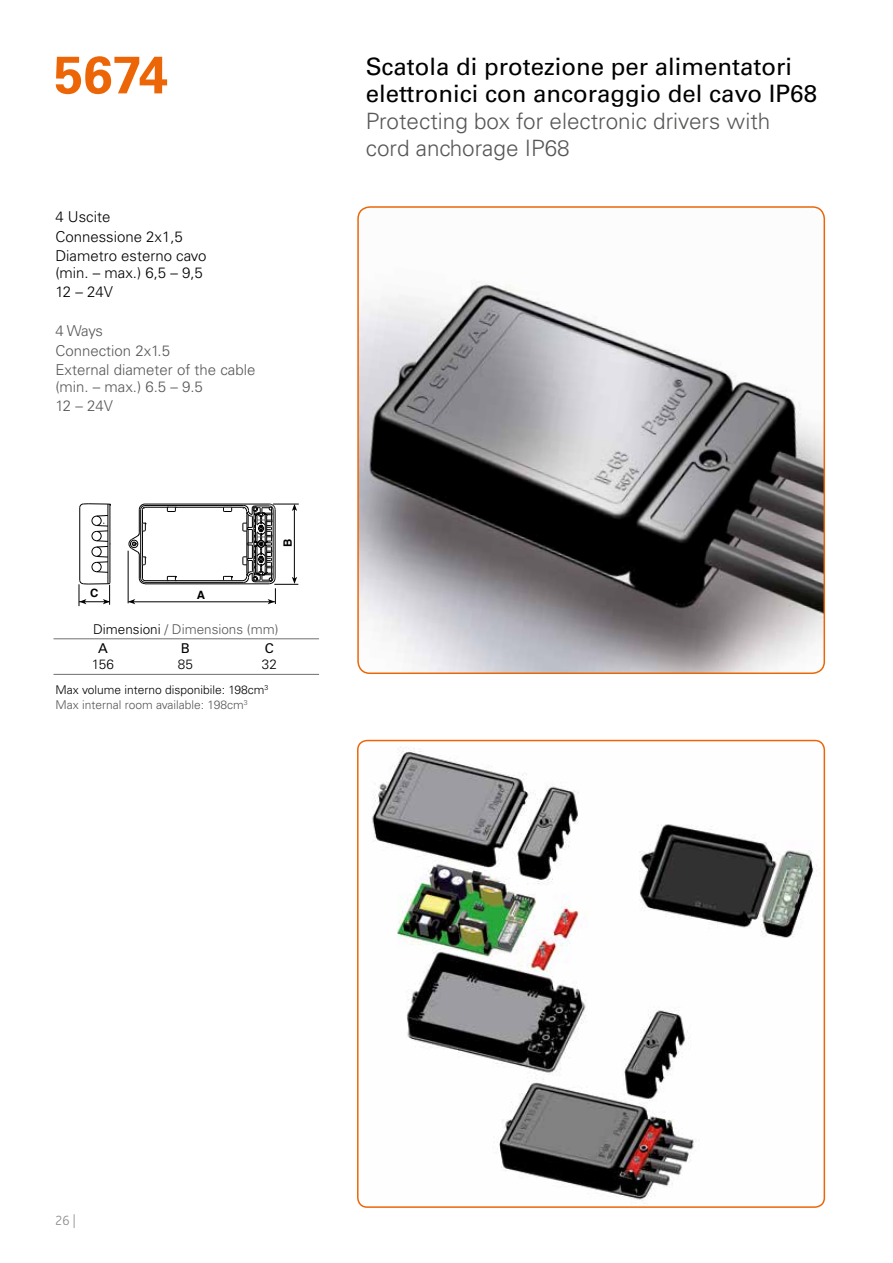
<style>
.page{position:relative;width:893px;height:1263px;background:#fff}
.page>*{position:absolute;margin:0;border:0;box-sizing:border-box;transform-origin:0 0}
.t1{font:700 52.5px "Univers";color:#ec6608}
.t2{font:24px/27px "Univers";color:#000}
.t3{font:300 22.5px/27px "Univers";color:#575756}
.t4{font:300 15px/19.5px "Univers";color:#575756}
.t5{font:300 15px/19.5px "Univers";color:#000}
.t6{font:300 13.5px/19.5px "Univers";color:#575756}
.t7{font:300 13.5px "Univers";color:#000}
.t8{font:13.5px "GE Inspira";color:#878787}
.t9{font:13.5px "Univers";color:#000}
.t10{font:300 12px/15px "Univers";color:#000}
.t11{font:700 11.55px "Helvetica";color:#000}
.s1{color:#000}
.s2{font-weight:400;color:#000}
.s3{color:#575756}
</style>
<div class="page">
<img style="left:359px;top:208px;width:465px;height:465px">
<div style="left:357px;top:206px;width:468px;height:468px;border:2px solid #ec6608;border-radius:12px"></div>
<svg style="left:128px;top:599px;width:7px;height:5px"></svg>
<hr style="left:128px;top:551px;width:1px;height:52px;background:#000">
<hr style="left:128px;top:601px;width:147px;height:1px;background:#000">
<hr style="left:79px;top:508px;width:1px;height:72px;background:#000">
<hr style="left:145px;top:583px;width:125px;height:1px;background:#000">
<hr style="left:145px;top:582px;width:99px;height:1px;background:#000">
<hr style="left:175px;top:580px;width:49px;height:1px;background:#000">
<hr style="left:108px;top:504px;width:1px;height:80px;background:#000">
<hr style="left:110px;top:505px;width:1px;height:78px;background:#000">
<hr style="left:175px;top:507px;width:49px;height:1px;background:#000">
<hr style="left:145px;top:505px;width:99px;height:1px;background:#000">
<hr style="left:145px;top:504px;width:125px;height:1px;background:#000">
<svg style="left:79px;top:579px;width:31px;height:27px"></svg>
<svg style="left:91px;top:515px;width:20px;height:58px"></svg>
<svg style="left:79px;top:503px;width:32px;height:5px"></svg>
<svg style="left:128px;top:503px;width:48px;height:81px"></svg>
<svg style="left:223px;top:504px;width:76px;height:100px"></svg>
<hr style="left:54px;top:638px;width:265px;height:1px;background:#706f6f">
<hr style="left:54px;top:674px;width:265px;height:1px;background:#706f6f">
<img style="left:372px;top:740px;width:452px;height:465px">
<div style="left:357px;top:740px;width:468px;height:468px;border:2px solid #ec6608;border-radius:9px"></div>
<h1 class="t1" style="left:54px;top:44px;width:115px">5674</h1>
<h2 class="t2" style="left:366px;top:53px;width:453px">Scatola di protezione per alimentatori elettronici con ancoraggio del cavo IP68</h2>
<h3 class="t3" style="left:366px;top:108px;width:406px">Protecting box for electronic drivers with cord anchorage IP68</h3>
<p class="t5" style="left:55px;top:207px;width:153px">4 U scite<br>Connessione 2x1,5<br>Diametro esterno cavo</p>
<p class="t5" style="left:55px;top:263px;width:149px">(min. – max.) 6,5 – 9,5<br>12 – 24V</p>
<p class="t4" style="left:55px;top:321px;width:202px">4 Ways<br>Connection 2x1.5<br>External diameter of the cable</p>
<p class="t4" style="left:55px;top:377px;width:149px">(min. – max.) 6.5 – 9.5<br>12 – 24V</p>
<p class="t11" style="left:90px;top:584px;width:10px">C</p>
<p class="t11" style="left:197px;top:586px;width:10px">A</p>
<p class="t11" style="left:278px;top:547px;width:10px;rotate:-90deg">B</p>
<p class="t6" style="left:98px;top:619px;width:182px;text-indent:-5px"><span class="s1">Dimensioni</span> / Dimensions (mm)<br><span class="s2">A</span></p>
<p class="t9" style="left:181px;top:640px;width:11px">B</p>
<p class="t9" style="left:265px;top:640px;width:11px">C</p>
<p class="t7" style="left:92px;top:656px;width:23px">156</p>
<p class="t7" style="left:178px;top:656px;width:17px">85</p>
<p class="t7" style="left:262px;top:656px;width:17px">32</p>
<p class="t10" style="left:55px;top:682px;width:215px">Max volume interno disponibile: 198cm<sup>3<br></sup><span class="s3">Max internal room available: 198cm</span><sup>3</sup></p>
<p class="t8" style="left:55px;top:1213px;width:22px">26 |</p>
</div>
